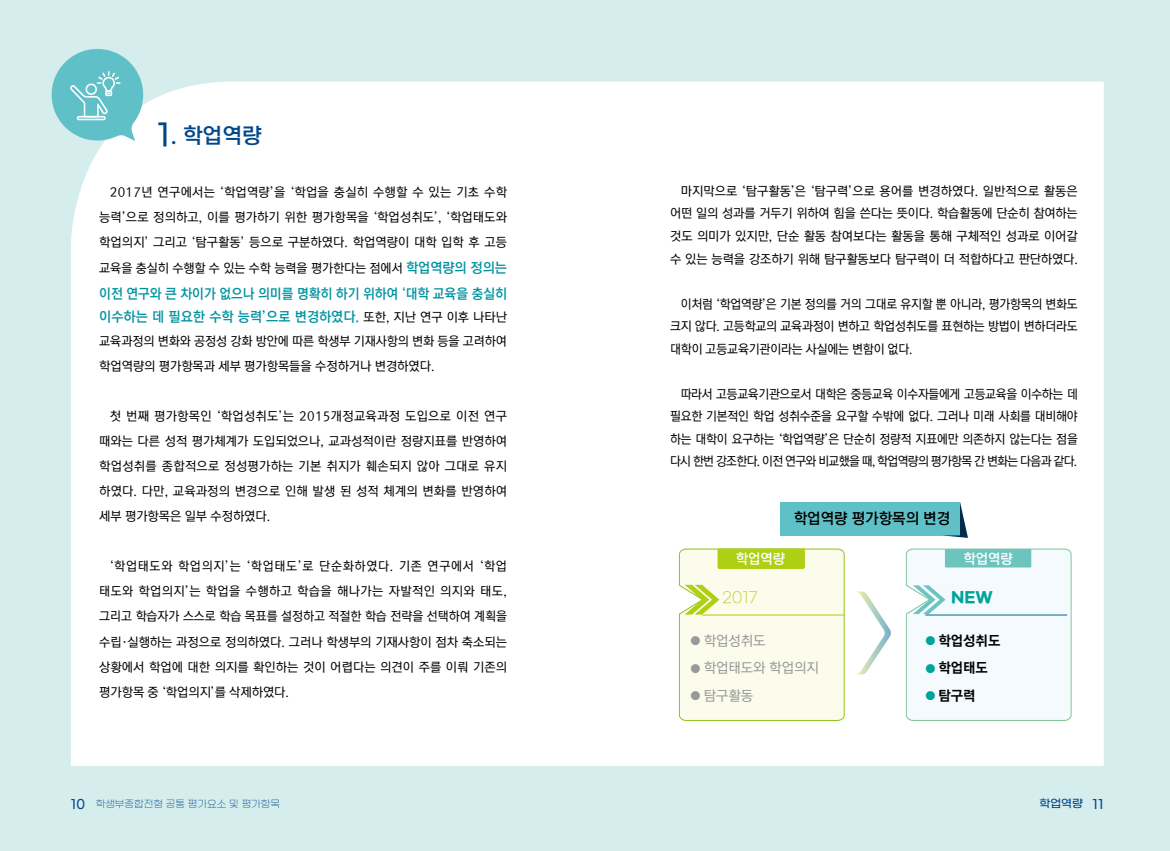
<style>
.page{position:relative;width:1170px;height:851px;background:#fff}
.page>*{position:absolute;margin:0;border:0;box-sizing:border-box;transform-origin:0 0}
.t1{font:21.25px "Rix M Go B";color:#004888;scale:1.04 1}
.t2{font:15px "Rix M Go B";color:#000}
.t3{font:300 15px "Gmarket Sans";color:#aeca03}
.t4{font:700 15px "Gmarket Sans";color:#00a29a}
.t5{font:13.75px/23.8px "Rix M Go B";color:#0093a1;scale:.95 1}
.t6{font:13.75px "Rix M Go M";color:#989999}
.t7{font:13.75px "Rix M Go EB";color:#000}
.t8{font:13.75px "Rix M Go B";color:#fff}
.t9{font:12.5px/25px "Rix M Go M";color:#000;text-align:justify}
.t10{font:12.5px/22.5px "Rix M Go M";color:#000;text-align:justify;scale:.96 1}
.t11{font:500 11.25px "Gmarket Sans";color:#004888}
.t12{font:300 10px "Gmarket Sans";color:#004888}
.s1{font-family:"Gmarket Sans";font-weight:500;font-size:30px}
.s2{font-family:"Rix M Go B";font-size:13.75px;color:#0093a1}
.s3{font-family:"Rix M Go M";font-size:12.5px;color:#000}
.s4{font-size:11.25px}
.s5{font-size:11.25px;color:#00a29a}
.s6{font-weight:500;font-size:12.5px}
.s7{font-size:12.5px}
</style>
<div class="page">
<div style="left:0;top:0;width:1169px;height:850px;background:#d6edee"></div>
<div style="left:71px;top:81px;width:1032px;height:684px;background:#fff"></div>
<svg style="left:51px;top:49px;width:92px;height:92px"></svg>
<svg style="left:855px;top:591px;width:36px;height:83px"></svg>
<svg style="left:905px;top:548px;width:166px;height:172px"></svg>
<hr style="left:925px;top:614px;width:142px;height:1px;background:#00649b">
<div style="left:780px;top:502px;width:179px;height:33px;background:#5fc1c7"></div>
<svg style="left:942px;top:501px;width:25px;height:37px"></svg>
<svg style="left:679px;top:548px;width:166px;height:172px"></svg>
<h1 class="t1" style="left:157px;top:124px;width:102px"><span class="s1">1</span>. 학업역량</h1>
<p class="t9" style="left:99px;top:180px;width:409px;text-indent:11px">2017년 연구에서는 ‘학업역량’을 ‘학업을 충실히 수행할 수 있는 기초 수학 능력’으로 정의하고, 이를 평가하기 위한 평가항목을 ‘학업성취도’, ‘학업태도와 학업의지’ 그리고 ‘탐구활동’ 등으로 구분하였다. 학업역량이 대학 입학 후 고등 교육을 충실히 수행할 수 있는 수학 능력을 평가한다는 점에서 <span class="s2">학업역량의 정의는</span></p>
<p class="t5" style="left:99px;top:281px;width:430px">이전 연구와 큰 차이가 없으나 의미를 명확히 하기 위하여 ‘대학 교육을 충실히 이수하는 데 필요한 수학 능력’으로 변경하였다. <span class="s3">또한, 지난 연구 이후 나타난</span></p>
<p class="t9" style="left:99px;top:329px;width:409px">교육과정의 변화와 공정성 강화 방안에 따른 학생부 기재사항의 변화 등을 고려하여 학업역량의 평가항목과 세부 평가항목들을 수정하거나 변경하였다.</p>
<p class="t9" style="left:99px;top:404px;width:409px;text-indent:11px">첫 번째 평가항목인 ‘학업성취도’는 2015개정교육과정 도입으로 이전 연구 때와는 다른 성적 평가체계가 도입되었으나, 교과성적이란 정량지표를 반영하여 학업성취를 종합적으로 정성평가하는 기본 취지가 훼손되지 않아 그대로 유지 하였다. 다만, 교육과정의 변경으로 인해 발생 된 성적 체계의 변화를 반영하여 세부 평가항목은 일부 수정하였다.</p>
<p class="t9" style="left:99px;top:554px;width:409px;text-indent:11px">‘학업태도와 학업의지’는 ‘학업태도’로 단순화하였다. 기존 연구에서 ‘학업 태도와 학업의지’는 학업을 수행하고 학습을 해나가는 자발적인 의지와 태도, 그리고 학습자가 스스로 학습 목표를 설정하고 적절한 학습 전략을 선택하여 계획을 수립·실행하는 과정으로 정의하였다. 그러나 학생부의 기재사항이 점차 축소되는 상황에서 학업에 대한 의지를 확인하는 것이 어렵다는 의견이 주를 이뤄 기존의 평가항목 중 ‘학업의지’를 삭제하였다.</p>
<p class="t9" style="left:670px;top:180px;width:409px;line-height:22.5px;text-indent:11px">마지막으로 ‘탐구활동’은 ‘탐구력’으로 용어를 변경하였다. 일반적으로 활동은 어떤 일의 성과를 거두기 위하여 힘을 쓴다는 뜻이다. 학습활동에 단순히 참여하는 것도 의미가 있지만, 단순 활동 참여보다는 활동을 통해 구체적인 성과로 이어갈 수 있는 능력을 강조하기 위해 탐구활동보다 탐구력이 더 적합하다고 판단하였다.</p>
<p class="t10" style="left:670px;top:292px;width:426px;text-indent:11px">이처럼 ‘학업역량’은 기본 정의를 거의 그대로 유지할 뿐 아니라, 평가항목의 변화도 크지 않다. 고등학교의 교육과정이 변하고 학업성취도를 표현하는 방법이 변하더라도 대학이 고등교육기관이라는 사실에는 변함이 없다.</p>
<p class="t10" style="left:670px;top:382px;width:426px;text-indent:11px">따라서 고등교육기관으로서 대학은 중등교육 이수자들에게 고등교육을 이수하는 데 필요한 기본적인 학업 성취수준을 요구할 수밖에 없다. 그러나 미래 사회를 대비해야 하는 대학이 요구하는 ‘학업역량’은 단순히 정량적 지표에만 의존하지 않는다는 점을 다시 한번 강조한다. 이전 연구와 비교했을 때, 학업역량의 평가항목 간 변화는 다음과 같다.</p>
<p class="t2" style="left:793px;top:510px;width:158px">학업역량 평가항목의 변경</p>
<p class="t8" style="left:735px;top:551px;width:51px">학업역량</p>
<p class="t8" style="left:963px;top:551px;width:51px">학업역량</p>
<p class="t3" style="left:722px;top:589px;width:37px">2017</p>
<p class="t4" style="left:950px;top:589px;width:43px">NEW</p>
<p class="t6" style="left:690px;top:633px;width:76px"><span class="s4">●</span> 학업성취도</p>
<p class="t6" style="left:690px;top:660px;width:130px"><span class="s4">●</span> 학업태도와 학업의지</p>
<p class="t6" style="left:690px;top:688px;width:64px"><span class="s4">●</span> 탐구활동</p>
<p class="t7" style="left:925px;top:633px;width:76px"><span class="s5">●</span> 학업성취도</p>
<p class="t7" style="left:925px;top:660px;width:64px"><span class="s5">●</span> 학업태도</p>
<p class="t7" style="left:925px;top:688px;width:52px"><span class="s5">●</span> 탐구력</p>
<p class="t12" style="left:71px;top:798px;width:211px"><span class="s6">10</span> 학생부종합전형 공통 평가요소 및 평가항목</p>
<p class="t11" style="left:1039px;top:797px;width:66px">학업역량 <span class="s7">11</span></p>
</div>
